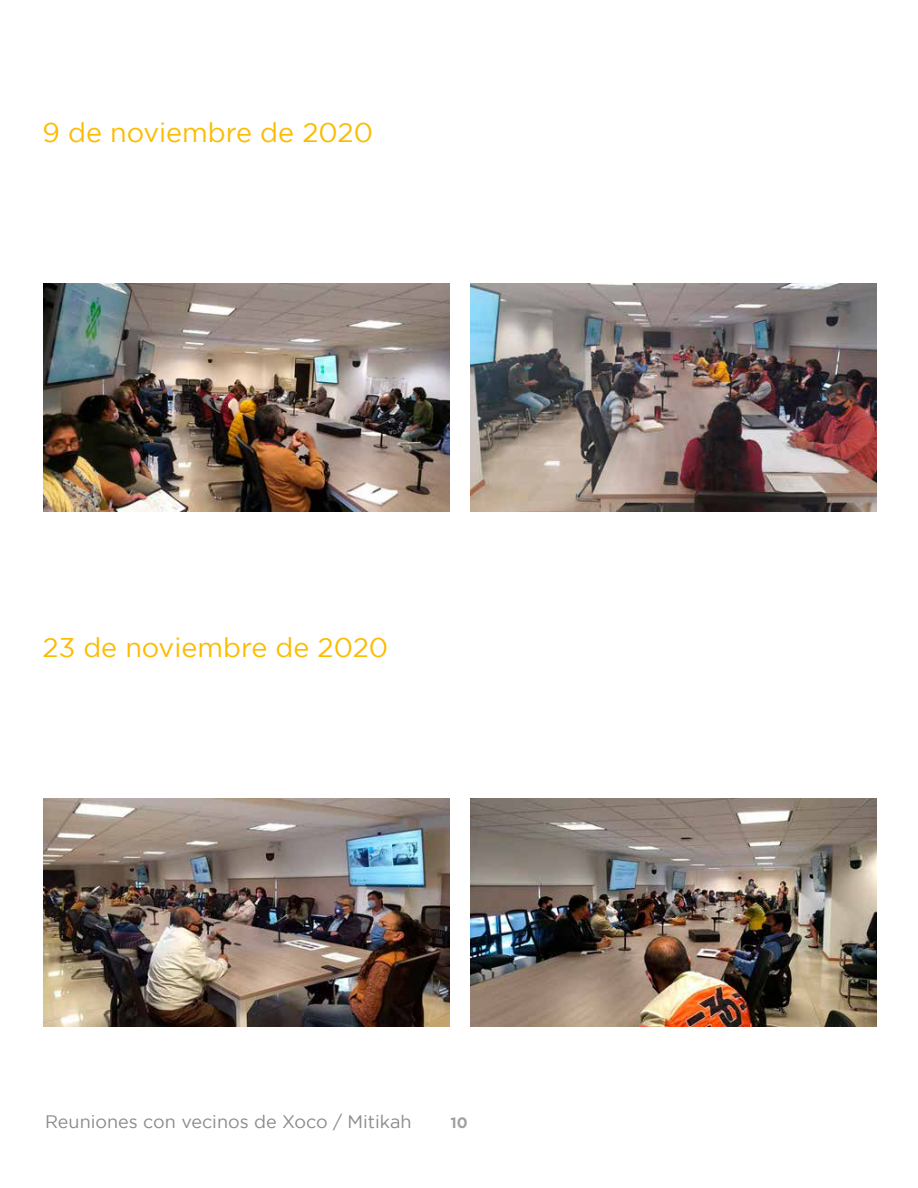
<style>
.page{position:relative;width:918px;height:1188px;background:#fff}
.page>*{position:absolute;margin:0;border:0;box-sizing:border-box;transform-origin:0 0}
.t1{font:27px "Gotham";color:#fcbc00}
.t2{font:18px "Gotham";color:#898c8a}
.t3{font:700 15px "Gotham";color:#9fa1a0}
</style>
<div class="page">
<img style="left:43px;top:283px;width:406px;height:228px">
<img style="left:43px;top:799px;width:406px;height:228px">
<img style="left:470px;top:284px;width:406px;height:227px">
<img style="left:470px;top:799px;width:406px;height:228px">
<p class="t1" style="left:43px;top:117px;width:332px">9 de noviembre de 2020</p>
<p class="t1" style="left:43px;top:633px;width:347px">23 de noviembre de 2020</p>
<p class="t2" style="left:45px;top:1111px;width:368px">Reuniones con vecinos de Xoco / Mitikah</p>
<p class="t3" style="left:450px;top:1114px;width:19px">10</p>
</div>
